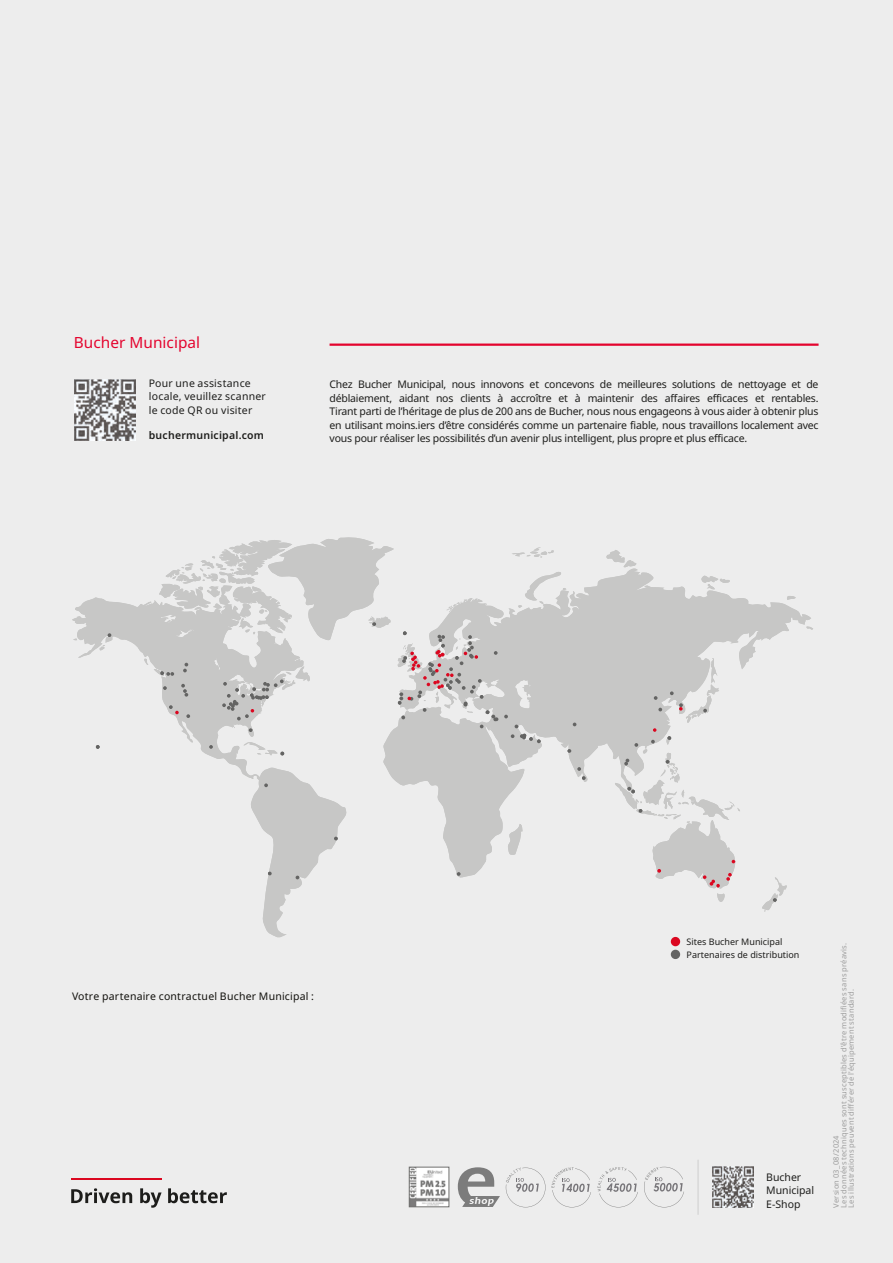
<style>
.page{position:relative;width:893px;height:1263px;background:#ededed}
.page>*{position:absolute;margin:0;border:0;box-sizing:border-box;transform-origin:0 0}
.Text_7_9pt{font:15.3px "Noto Sans";letter-spacing:.005em;color:#e4042e}
.Bolierplate_7_9pt{font:10.5px/13.5px "Noto Sans";letter-spacing:-.02em;color:#1d1d1b;text-align:justify}
.Text_7_9pt-2{font:10.5px/13.5px "Noto Sans";letter-spacing:.02em;color:#1d1d1b}
.Text_7_9pt-3{font:10.5px "Noto Sans";letter-spacing:.02em;color:#12110d}
.Bolierplate_7_9pt-2{font:10.5px/13.5px "Noto Sans";color:#1d1d1b}
.Text_7_9pt-4{font:600 10.5px "Noto Sans";letter-spacing:.02em;color:#1d1d1b}
.Distribution_own{font:9px "Noto Sans";color:#1d1d1b}
.Text_7_9pt-5{font:7.5px "Noto Sans";letter-spacing:.025em;color:#9d9d9d}
</style>
<div class="page">
<hr style="left:330px;top:343px;width:489px;height:3px;background:#e4042e">
<svg style="left:71px;top:1188px;width:61px;height:15px"></svg>
<svg style="left:140px;top:1188px;width:22px;height:20px"></svg>
<svg style="left:168px;top:1188px;width:59px;height:15px"></svg>
<hr style="left:71px;top:1178px;width:91px;height:2px;background:#db0720">
<img style="left:712px;top:1167px;width:41px;height:41px">
<svg style="left:458px;top:1167px;width:42px;height:40px"></svg>
<img style="left:411px;top:1169px;width:36px;height:36px">
<div style="left:409px;top:1167px;width:40px;height:40px;border:1px solid #70706f"></div>
<svg style="left:506px;top:1167px;width:85px;height:40px"></svg>
<svg style="left:598px;top:1167px;width:40px;height:40px"></svg>
<svg style="left:644px;top:1167px;width:40px;height:40px"></svg>
<hr style="left:697px;top:1160px;width:2px;height:55px;background:#d1d1d1">
<div style="left:671px;top:950px;width:9px;height:9px;background:#646463;border-radius:50%"></div>
<div style="left:671px;top:937px;width:9px;height:9px;background:#db0720;border-radius:50%"></div>
<img style="left:74px;top:379px;width:62px;height:62px">
<svg style="left:72px;top:537px;width:741px;height:401px"></svg>
<svg style="left:457px;top:872px;width:4px;height:4px"></svg>
<svg style="left:372px;top:622px;width:4px;height:4px"></svg>
<svg style="left:268px;top:872px;width:4px;height:3px"></svg>
<svg style="left:264px;top:783px;width:4px;height:4px"></svg>
<svg style="left:209px;top:745px;width:4px;height:4px"></svg>
<svg style="left:96px;top:745px;width:4px;height:4px"></svg>
<svg style="left:186px;top:714px;width:4px;height:4px"></svg>
<svg style="left:249px;top:728px;width:3px;height:4px"></svg>
<svg style="left:280px;top:752px;width:4px;height:3px"></svg>
<svg style="left:334px;top:837px;width:4px;height:3px"></svg>
<svg style="left:108px;top:633px;width:3px;height:4px"></svg>
<svg style="left:163px;top:686px;width:4px;height:4px"></svg>
<svg style="left:181px;top:684px;width:7px;height:13px"></svg>
<svg style="left:160px;top:671px;width:14px;height:5px"></svg>
<svg style="left:183px;top:663px;width:5px;height:9px"></svg>
<svg style="left:504px;top:715px;width:4px;height:3px"></svg>
<svg style="left:511px;top:734px;width:3px;height:4px"></svg>
<svg style="left:520px;top:734px;width:21px;height:9px"></svg>
<svg style="left:577px;top:767px;width:9px;height:13px"></svg>
<svg style="left:639px;top:809px;width:3px;height:4px"></svg>
<svg style="left:568px;top:749px;width:3px;height:4px"></svg>
<svg style="left:658px;top:708px;width:4px;height:3px"></svg>
<svg style="left:654px;top:696px;width:3px;height:4px"></svg>
<svg style="left:651px;top:740px;width:4px;height:3px"></svg>
<svg style="left:634px;top:743px;width:4px;height:4px"></svg>
<svg style="left:624px;top:759px;width:5px;height:6px"></svg>
<svg style="left:667px;top:736px;width:4px;height:4px"></svg>
<svg style="left:627px;top:787px;width:8px;height:6px"></svg>
<svg style="left:666px;top:760px;width:3px;height:4px"></svg>
<svg style="left:670px;top:691px;width:4px;height:4px"></svg>
<svg style="left:703px;top:709px;width:4px;height:3px"></svg>
<svg style="left:773px;top:898px;width:4px;height:4px"></svg>
<svg style="left:222px;top:679px;width:62px;height:41px"></svg>
<svg style="left:169px;top:705px;width:10px;height:9px"></svg>
<svg style="left:657px;top:869px;width:4px;height:4px"></svg>
<svg style="left:726px;top:873px;width:6px;height:8px"></svg>
<svg style="left:703px;top:875px;width:17px;height:12px"></svg>
<svg style="left:653px;top:728px;width:3px;height:4px"></svg>
<svg style="left:679px;top:703px;width:4px;height:8px"></svg>
<svg style="left:398px;top:631px;width:100px;height:97px"></svg>
<p class="Text_7_9pt" style="left:74px;top:332px;width:128px">Bucher Municipal</p>
<p class="Text_7_9pt-2" style="left:149px;top:377px;width:119px">Pour une assistance locale, veuillez scanner le code QR ou visiter</p>
<p class="Text_7_9pt-4" style="left:149px;top:428px;width:117px">buchermunicipal.com</p>
<p class="Bolierplate_7_9pt" style="left:330px;top:378px;width:491px">Chez Bucher Municipal, nous innovons et concevons de meilleures solutions de nettoyage et de déblaiement, aidant nos clients à accroître et à maintenir des affaires efficaces et rentables.<br>Tirant parti de l’héritage de plus de 200 ans de Bucher, nous nous engageons à vous aider à obtenir plus en utilisant moins.iers d’être considérés comme un partenaire fiable, nous travaillons localement avec vous pour réaliser les possibilités d’un avenir plus intelligent, plus propre et plus efficace.</p>
<p class="Text_7_9pt-3" style="left:72px;top:989px;width:244px">Votre partenaire contractuel Bucher Municipal :</p>
<p class="Distribution_own" style="left:687px;top:935px;width:97px">Sites Bucher Municipal</p>
<p class="Distribution_own" style="left:687px;top:948px;width:114px">Partenaires de distribution</p>
<p class="Bolierplate_7_9pt-2" style="left:766px;top:1170px;width:50px">Bucher<br>Municipal<br>E-Shop</p>
<p class="Text_7_9pt-5" style="left:838px;top:1208px;width:266px;rotate:-90deg">Les données techniques sont susceptibles d’être modifiées sans préavis.</p>
<p class="Text_7_9pt-5" style="left:846px;top:1208px;width:220px;rotate:-90deg">Les illustrations peuvent différer de l'équipement standard.</p>
<p class="Text_7_9pt-5" style="left:831px;top:1208px;width:74px;rotate:-90deg">Version 03_08/2024</p>
</div>
